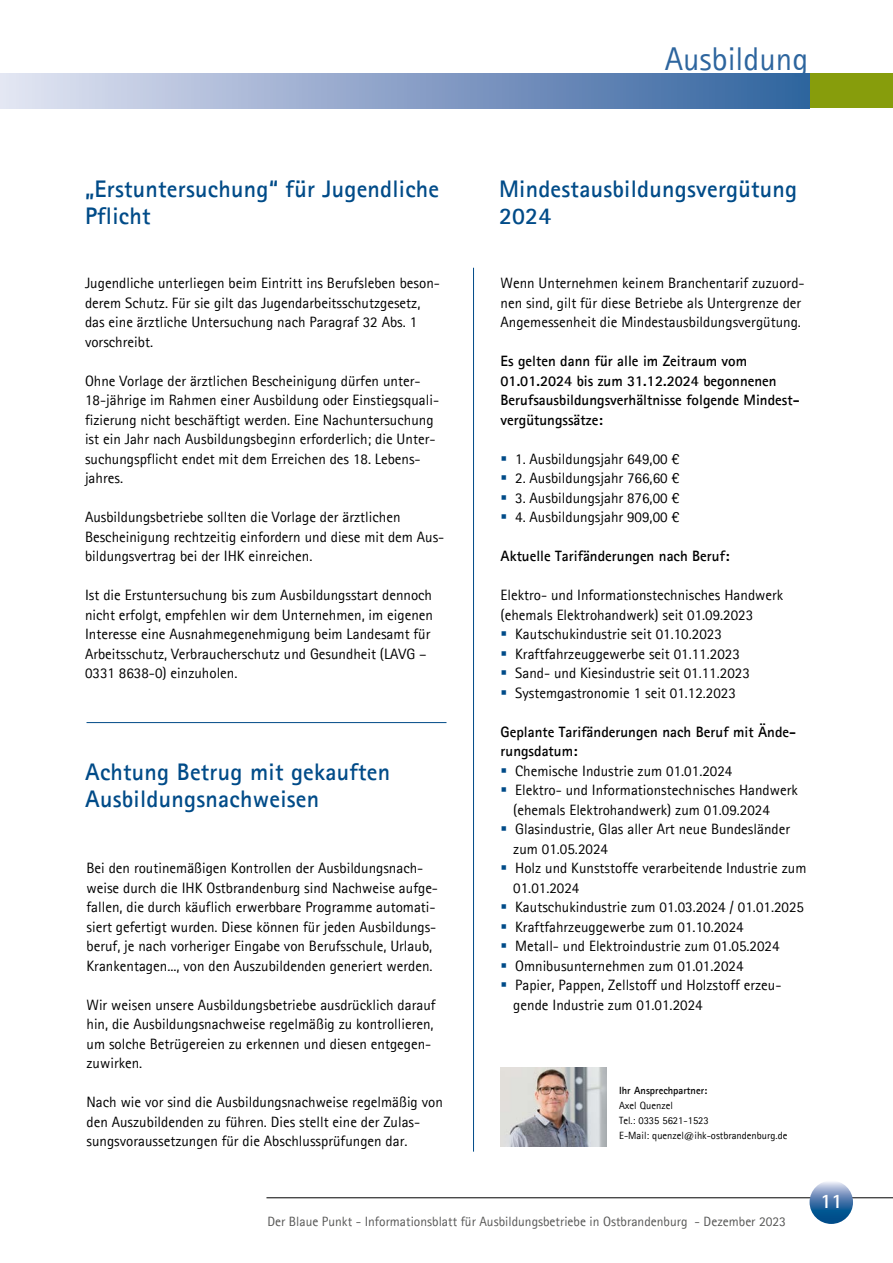
<style>
.page{position:relative;width:893px;height:1263px;background:#fff}
.page>*{position:absolute;margin:0;border:0;box-sizing:border-box;transform-origin:0 0}
.t1{font:33px "Agfa Rotis Sans Serif";color:#2d659e}
.H2_Ueberschrift_Texte{font:700 24px/27px "Agfa Rotis Sans Serif";letter-spacing:.01em;color:#004b88}
.t2{font:700 20.4px "Agfa Rotis Sans Serif";color:#fff}
.Grundtext_regular{font:15px/19.5px "Agfa Rotis Sans Serif";color:#000}
.Grundtext_bold{font:700 15px/19.5px "Agfa Rotis Sans Serif";color:#000}
.t3{font:13.5px "Agfa Rotis Sans Serif";color:#575756}
.Kasten_Ansprechpartner{font:10.5px/15px "Agfa Rotis Sans Serif";color:#000}
.Kasten_Ansprechpartner-2{font:700 10.5px "Agfa Rotis Sans Serif";color:#000}
</style>
<div class="page">
<div style="left:808px;top:73px;width:85px;height:35px;background:#879d0c"></div>
<div style="left:0;top:73px;width:809px;height:35px;background:linear-gradient(to right,#e4e3f3,#30619e)"></div>
<hr style="left:266px;top:1197px;width:627px;height:1px;background:#000">
<svg style="left:810px;top:1180px;width:43px;height:44px"></svg>
<hr style="left:473px;top:268px;width:1px;height:883px;background:#004b88">
<img style="left:501px;top:1068px;width:105px;height:78px">
<hr style="left:87px;top:722px;width:359px;height:1px;background:#004b88">
<h1 class="t1" style="left:665px;top:39px;width:145px">Ausbildung</h1>
<h2 class="H2_Ueberschrift_Texte" style="left:85px;top:175px;width:356px">„Erstuntersuchung“ für Jugendliche<br>Pflicht</h2>
<h2 class="H2_Ueberschrift_Texte" style="left:499px;top:175px;width:300px">Mindestausbildungsvergütung<br>2024</h2>
<p class="Grundtext_regular" style="left:85px;top:273px;width:356px">Jugendliche unterliegen beim Eintritt ins Berufsleben beson&shy;derem Schutz. Für sie gilt das Jugendarbeitsschutzgesetz, das eine ärztliche Untersuchung nach Paragraf 32 Abs. 1 vorschreibt.</p>
<p class="Grundtext_regular" style="left:85px;top:370px;width:356px">Ohne Vorlage der ärztlichen Bescheinigung dürfen unter-18-jährige im Rahmen einer Ausbildung oder Einstiegsquali&shy;fizierung nicht beschäftigt werden. Eine Nachuntersuchung ist ein Jahr nach Ausbildungsbeginn erforderlich; die Unter&shy;suchungspflicht endet mit dem Erreichen des 18. Lebens&shy;jahres.</p>
<p class="Grundtext_regular" style="left:85px;top:507px;width:361px">Ausbildungsbetriebe sollten die Vorlage der ärztlichen<br>Bescheinigung rechtzeitig einfordern und diese mit dem Aus&shy;bildungsvertrag bei der IHK einreichen.</p>
<p class="Grundtext_regular" style="left:85px;top:585px;width:349px">Ist die Erstuntersuchung bis zum Ausbildungsstart dennoch nicht erfolgt, empfehlen wir dem Unternehmen, im eigenen Interesse eine Ausnahmegenehmigung beim Landesamt für Arbeitsschutz, Verbraucherschutz und Gesundheit (LAVG – 0331 8638-0) einzuholen.</p>
<h2 class="H2_Ueberschrift_Texte" style="left:85px;top:758px;width:307px">Achtung Betrug mit gekauften<br>Ausbildungsnachweisen</h2>
<p class="Grundtext_regular" style="left:87px;top:858px;width:353px">Bei den routinemäßigen Kontrollen der Ausbildungsnach&shy;weise durch die IHK Ostbrandenburg sind Nachweise aufge&shy;fallen, die durch käuflich erwerbbare Programme automati&shy;siert gefertigt wurden. Diese können für jeden Ausbildungs&shy;beruf, je nach vorheriger Eingabe von Berufsschule, Urlaub, Krankentagen..., von den Auszubildenden generiert werden.</p>
<p class="Grundtext_regular" style="left:87px;top:994px;width:351px">Wir weisen unsere Ausbildungsbetriebe ausdrücklich darauf hin, die Ausbildungsnachweise regelmäßig zu kontrollieren, um solche Betrügereien zu erkennen und diesen entgegen&shy;zuwirken.</p>
<p class="Grundtext_regular" style="left:87px;top:1092px;width:358px">Nach wie vor sind die Ausbildungsnachweise regelmäßig von den Auszubildenden zu führen. Dies stellt eine der Zulas&shy;sungsvoraussetzungen für die Abschlussprüfungen dar.</p>
<p class="Grundtext_regular" style="left:501px;top:273px;width:306px">Wenn Unternehmen keinem Branchentarif zuzuord&shy;nen sind, gilt für diese Betriebe als Untergrenze der<br>Angemessenheit die Mindestausbildungsvergütung.</p>
<p class="Grundtext_bold" style="left:501px;top:351px;width:301px">Es gelten dann für alle im Zeitraum vom 01.01.2024 bis zum 31.12.2024 begonnenen Berufsausbildungsverhältnisse folgende Mindest&shy;vergütungssätze:</p>
<p class="Grundtext_regular" style="left:515px;top:448px;width:166px">1. Ausbildungsjahr 649,00 €</p>
<p class="Grundtext_regular" style="left:515px;top:468px;width:166px">2. Ausbildungsjahr 766,60 €</p>
<p class="Grundtext_regular" style="left:515px;top:487px;width:166px">3. Ausbildungsjahr 876,00 €</p>
<p class="Grundtext_regular" style="left:515px;top:507px;width:166px">4. Ausbildungsjahr 909,00 €</p>
<p class="Grundtext_bold" style="left:501px;top:546px;width:230px">Aktuelle Tarifänderungen nach Beruf:</p>
<p class="Grundtext_regular" style="left:501px;top:585px;width:284px">Elektro- und Informationstechnisches Handwerk (ehemals Elektrohandwerk) seit 01.09.2023</p>
<p class="Grundtext_regular" style="left:515px;top:624px;width:208px">Kautschukindustrie seit 01.10.2023</p>
<p class="Grundtext_regular" style="left:515px;top:643px;width:226px">Kraftfahrzeuggewerbe seit 01.11.2023</p>
<p class="Grundtext_regular" style="left:515px;top:663px;width:236px">Sand- und Kiesindustrie seit 01.11.2023</p>
<p class="Grundtext_regular" style="left:515px;top:682px;width:222px">Systemgastronomie 1 seit 01.12.2023</p>
<p class="Grundtext_bold" style="left:501px;top:721px;width:297px">Geplante Tarifänderungen nach Beruf mit Ände&shy;rungsdatum:</p>
<p class="Grundtext_regular" style="left:515px;top:760px;width:219px">Chemische Industrie zum 01.01.2024</p>
<p class="Grundtext_regular" style="left:513px;top:780px;width:286px">Elektro- und Informationstechnisches Handwerk (ehemals Elektrohandwerk) zum 01.09.2024</p>
<p class="Grundtext_regular" style="left:513px;top:819px;width:278px">Glasindustrie, Glas aller Art neue Bundesländer zum 01.05.2024</p>
<p class="Grundtext_regular" style="left:513px;top:858px;width:295px">Holz und Kunststoffe verarbeitende Industrie zum<br>01.01.2024</p>
<p class="Grundtext_regular" style="left:515px;top:897px;width:290px">Kautschukindustrie zum 01.03.2024 / 01.01.2025</p>
<p class="Grundtext_regular" style="left:515px;top:916px;width:230px">Kraftfahrzeuggewerbe zum 01.10.2024</p>
<p class="Grundtext_regular" style="left:515px;top:936px;width:266px">Metall- und Elektroindustrie zum 01.05.2024</p>
<p class="Grundtext_regular" style="left:515px;top:955px;width:230px">Omnibusunternehmen zum 01.01.2024</p>
<p class="Grundtext_regular" style="left:513px;top:975px;width:270px">Papier, Pappen, Zellstoff und Holzstoff erzeu&shy;gende Industrie zum 01.01.2024</p>
<p class="Kasten_Ansprechpartner-2" style="left:619px;top:1084px;width:90px">Ihr Ansprechpartner:</p>
<p class="Kasten_Ansprechpartner" style="left:619px;top:1097px;width:170px">Axel Quenzel<br>Tel.: 0335 5621-1523<br>E-Mail: quenzel@ihk-ostbrandenburg.de</p>
<p class="t3" style="left:267px;top:1213px;width:520px">Der Blaue Punkt - Informationsblatt für Ausbildungsbetriebe in Ostbrandenburg - Dezember 2023</p>
<h3 class="t2" style="left:820px;top:1188px;width:23px">11</h3>
</div>
